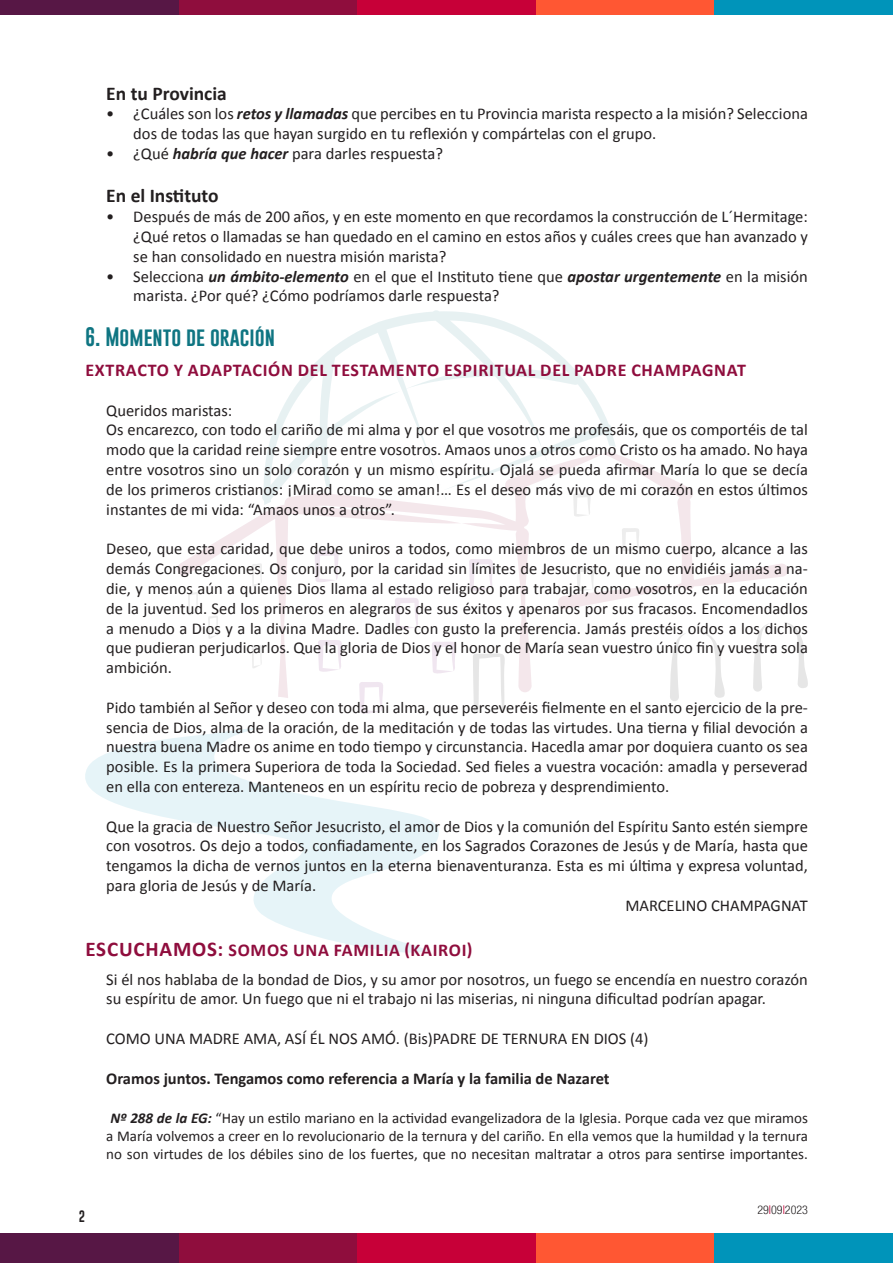
<style>
.page{position:relative;width:893px;height:1263px;background:#fff}
.page>*{position:absolute;margin:0;border:0;box-sizing:border-box;transform-origin:0 0}
.t1{font:700 19.5px "Calibri";color:#231f20}
.TIT_3{font:19.5px "Gobold";color:#0f7582}
.SOTTOTITOLO{font:700 18px "Calibri";letter-spacing:.04em;color:#8f0d3d}
.t2{font:16.5px/19.8px "Calibri";color:#231f20;text-align:justify}
.t3{font:700 16.5px "Calibri";color:#231f20}
.t4{font:15px/18px "Calibri";color:#231f20;text-align:justify}
.t5{font:300 condensed 12px "Helvetica Neue";color:#231f20}
.t6{font:12px "Gobold";color:#231f20}
.s1{font-weight:700;font-style:italic}
.s2{font-size:21px}
.s3{color:#c70038}
</style>
<div class="page">
<svg style="left:474px;top:698px;width:30px;height:14px"></svg>
<svg style="left:670px;top:623px;width:138px;height:78px"></svg>
<svg style="left:360px;top:698px;width:23px;height:16px"></svg>
<svg style="left:177px;top:454px;width:612px;height:244px"></svg>
<svg style="left:261px;top:310px;width:355px;height:195px"></svg>
<svg style="left:85px;top:728px;width:354px;height:225px"></svg>
<div style="left:179px;top:1234px;width:178px;height:29px;background:#8f0d3d"></div>
<div style="left:179px;top:0;width:178px;height:15px;background:#8f0d3d"></div>
<div style="left:357px;top:1234px;width:179px;height:29px;background:#c70038"></div>
<div style="left:357px;top:0;width:179px;height:15px;background:#c70038"></div>
<div style="left:536px;top:1234px;width:178px;height:29px;background:#ff5733"></div>
<div style="left:536px;top:0;width:178px;height:15px;background:#ff5733"></div>
<div style="left:714px;top:1234px;width:179px;height:29px;background:#0094ba"></div>
<div style="left:714px;top:0;width:179px;height:15px;background:#0094ba"></div>
<div style="left:0;top:1234px;width:179px;height:29px;background:#571745"></div>
<div style="left:0;top:0;width:179px;height:15px;background:#571745"></div>
<p class="t1" style="left:106px;top:79px;width:122px">En tu Provincia</p>
<p class="t2" style="left:133px;top:104px;width:676px;text-indent:-27px">• ¿Cuáles son los <span class="s1">retos y llamadas</span> que percibes en tu Provincia marista respecto a la misión? Selecciona dos de todas las que hayan surgido en tu reflexión y compártelas con el grupo.</p>
<p class="t2" style="left:106px;top:143px;width:338px">• ¿Qué <span class="s1">habría que hacer</span> para darles respuesta?</p>
<p class="t1" style="left:106px;top:182px;width:114px">En el Instituto</p>
<p class="t2" style="left:133px;top:206px;width:676px;text-indent:-27px">• Después de más de 200 años, y en este momento en que recordamos la construcción de L´Hermitage: ¿Qué retos o llamadas se han quedado en el camino en estos años y cuáles crees que han avanzado y se han consolidado en nuestra misión marista?</p>
<p class="t2" style="left:133px;top:266px;width:676px;text-indent:-27px">• Selecciona <span class="s1">un ámbito-elemento</span> en el que el Instituto tiene que <span class="s1">apostar urgentemente</span> en la misión marista. ¿Por qué? ¿Cómo podríamos darle respuesta?</p>
<p class="TIT_3" style="left:85px;top:324px;width:191px">6. Momento de oración</p>
<p class="SOTTOTITOLO" style="left:85px;top:357px;width:662px">EXTRACTO Y ADAPTACIÓN DEL TESTAMENTO ESPIRITUAL DEL PADRE CHAMPAGNAT</p>
<p class="t2" style="left:106px;top:400px;width:128px">Queridos maristas:</p>
<p class="t2" style="left:106px;top:420px;width:703px">Os encarezco, con todo el cariño de mi alma y por el que vosotros me profesáis, que os comportéis de tal modo que la caridad reine siempre entre vosotros. Amaos unos a otros como Cristo os ha amado. No haya entre vosotros sino un solo corazón y un mismo espíritu. Ojalá se pueda afirmar María lo que se decía de los primeros cristianos: ¡Mirad como se aman!… Es el deseo más vivo de mi corazón en estos últimos instantes de mi vida: “Amaos unos a otros”.</p>
<p class="t2" style="left:106px;top:538px;width:703px">Deseo, que esta caridad, que debe uniros a todos, como miembros de un mismo cuerpo, alcance a las demás Congregaciones. Os conjuro, por la caridad sin límites de Jesucristo, que no envidiéis jamás a na&shy;die, y menos aún a quienes Dios llama al estado religioso para trabajar, como vosotros, en la educación de la juventud. Sed los primeros en alegraros de sus éxitos y apenaros por sus fracasos. Encomendadlos a menudo a Dios y a la divina Madre. Dadles con gusto la preferencia. Jamás prestéis oídos a los dichos que pudieran perjudicarlos. Que la gloria de Dios y el honor de María sean vuestro único fin y vuestra sola ambición.</p>
<p class="t2" style="left:106px;top:697px;width:703px">Pido también al Señor y deseo con toda mi alma, que perseveréis fielmente en el santo ejercicio de la pre&shy;sencia de Dios, alma de la oración, de la meditación y de todas las virtudes. Una tierna y filial devoción a nuestra buena Madre os anime en todo tiempo y circunstancia. Hacedla amar por doquiera cuanto os sea posible. Es la primera Superiora de toda la Sociedad. Sed fieles a vuestra vocación: amadla y perseverad en ella con entereza. Manteneos en un espíritu recio de pobreza y desprendimiento.</p>
<p class="t2" style="left:106px;top:816px;width:703px">Que la gracia de Nuestro Señor Jesucristo, el amor de Dios y la comunión del Espíritu Santo estén siempre con vosotros. Os dejo a todos, confiadamente, en los Sagrados Corazones de Jesús y de María, hasta que tengamos la dicha de vernos juntos en la eterna bienaventuranza. Esta es mi última y expresa voluntad, para gloria de Jesús y de María.</p>
<p class="t2" style="left:625px;top:895px;width:184px">MARCELINO CHAMPAGNAT</p>
<p class="SOTTOTITOLO" style="left:85px;top:937px;width:388px"><span class="s2">ESCUCHAMOS:</span> SOMOS UNA FAMILIA (KAIROI)</p>
<p class="t2" style="left:106px;top:969px;width:703px">Si él nos hablaba de la bondad de Dios, y su amor por nosotros, un fuego se encendía en nuestro corazón su espíritu de amor. Un fuego que ni el trabajo ni las miserias, ni ninguna dificultad podrían apagar.</p>
<p class="t2" style="left:106px;top:1028px;width:544px">COMO UNA MADRE AMA, ASÍ ÉL NOS AMÓ. (Bis)PADRE DE TERNURA EN DIOS (4)</p>
<p class="t3" style="left:106px;top:1066px;width:505px">Oramos juntos. Tengamos como referencia a María y la familia de Nazaret</p>
<p class="t4" style="left:106px;top:1109px;width:703px"><span class="s1">Nº 288 de la EG:</span> “Hay un estilo mariano en la actividad evangelizadora de la Iglesia. Porque cada vez que miramos a María volvemos a creer en lo revolucionario de la ternura y del cariño. En ella vemos que la humildad y la ternura no son virtudes de los débiles sino de los fuertes, que no necesitan maltratar a otros para sentirse importantes.</p>
<p class="t6" style="left:79px;top:1209px;width:8px">2</p>
<p class="t5" style="left:757px;top:1202px;width:52px">29<span class="s3">I</span>09<span class="s3">I</span>2023</p>
</div>
